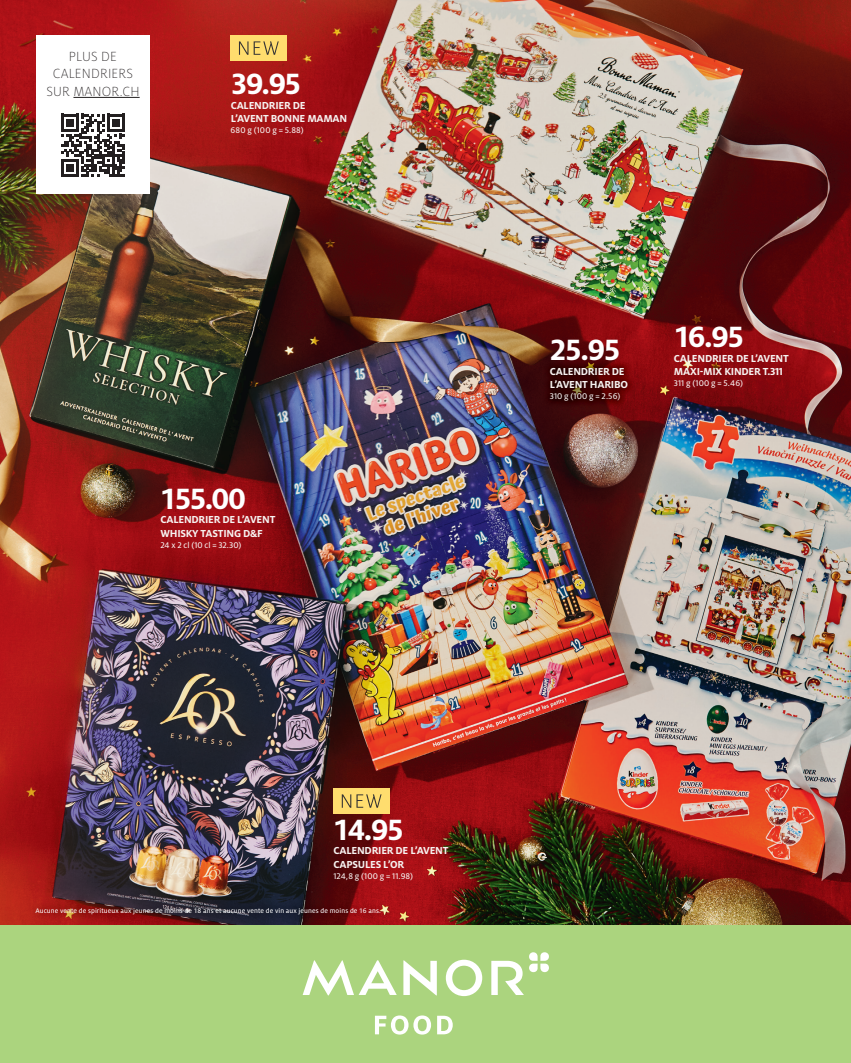
<style>
.page{position:relative;width:851px;height:1063px;background:#fff}
.page>*{position:absolute;margin:0;border:0;box-sizing:border-box;transform-origin:0 0}
.t1{font:700 32.5px "Milofor Manor";letter-spacing:-.05em;color:#fff}
.t2{font:300 expanded 14.62px/17.6px "Milofor Manor";letter-spacing:.01em;color:#231f20;text-align:center}
.t3{font:700 11.25px/13.5px "Milofor Manor";letter-spacing:-.02em;color:#f7f3f1}
.t4{font:9.12px "Milofor Manor Text";letter-spacing:.015em;color:#f7f3f1}
.t5{font:7.25px "Milofor Manor Text";letter-spacing:.015em;color:#fff}
</style>
<div class="page">
<img style="left:0;top:0;width:850px;height:925px">
<div style="left:0;top:925px;width:850px;height:138px;background:#abd47e"></div>
<svg style="left:375px;top:1015px;width:56px;height:20px"></svg>
<svg style="left:437px;top:1016px;width:15px;height:18px"></svg>
<svg style="left:491px;top:952px;width:58px;height:43px"></svg>
<svg style="left:446px;top:960px;width:36px;height:36px"></svg>
<svg style="left:403px;top:960px;width:34px;height:35px"></svg>
<svg style="left:302px;top:960px;width:94px;height:35px"></svg>
<div style="left:333px;top:788px;width:57px;height:26px;background:#ffdd6e"></div>
<svg style="left:342px;top:794px;width:39px;height:14px"></svg>
<div style="left:230px;top:35px;width:57px;height:26px;background:#ffdd6e"></div>
<svg style="left:239px;top:41px;width:40px;height:14px"></svg>
<img style="left:542px;top:360px;width:93px;height:49px">
<div style="left:36px;top:35px;width:114px;height:159px;background:#fff"></div>
<hr style="left:73px;top:97px;width:67px;height:1px;background:#231f20">
<svg style="left:61px;top:114px;width:63px;height:63px"></svg>
<img style="left:28px;top:901px;width:358px;height:20px">
<p class="t2" style="left:46px;top:47px;width:95px">PLUS DE<br>CALENDRIERS<br>SUR MANOR.CH</p>
<h1 class="t1" style="left:230px;top:63px;width:73px">39.95</h1>
<p class="t3" style="left:231px;top:98px;width:118px">CALENDRIER DE<br>L’AVENT BONNE MAMAN</p>
<p class="t4" style="left:230px;top:127px;width:74px">680 g (100 g = 5.88)</p>
<h1 class="t1" style="left:160px;top:478px;width:87px">155.00</h1>
<p class="t3" style="left:160px;top:513px;width:116px">CALENDRIER DE L’AVENT<br>WHISKY TASTING D&amp;F</p>
<p class="t4" style="left:160px;top:542px;width:83px">24 x 2 cl (10 cl = 32.30)</p>
<h1 class="t1" style="left:549px;top:330px;width:72px">25.95</h1>
<p class="t3" style="left:549px;top:364px;width:80px">CALENDRIER DE<br>L’AVENT HARIBO</p>
<p class="t4" style="left:549px;top:394px;width:72px">310 g (100 g = 2.56)</p>
<h1 class="t1" style="left:673px;top:317px;width:72px">16.95</h1>
<p class="t3" style="left:673px;top:351px;width:116px">CALENDRIER DE L’AVENT<br>MAXI-MIX KINDER T.311</p>
<p class="t4" style="left:673px;top:381px;width:71px">311 g (100 g = 5.46)</p>
<h1 class="t1" style="left:333px;top:809px;width:72px">14.95</h1>
<p class="t3" style="left:333px;top:844px;width:116px">CALENDRIER DE L’AVENT<br>CAPSULES L’OR</p>
<p class="t4" style="left:333px;top:873px;width:81px">124,8 g (100 g = 11.98)</p>
<p class="t5" style="left:35px;top:908px;width:347px">Aucune vente de spiritueux aux jeunes de moins de 18 ans et aucune vente de vin aux jeunes de moins de 16 ans.</p>
</div>
